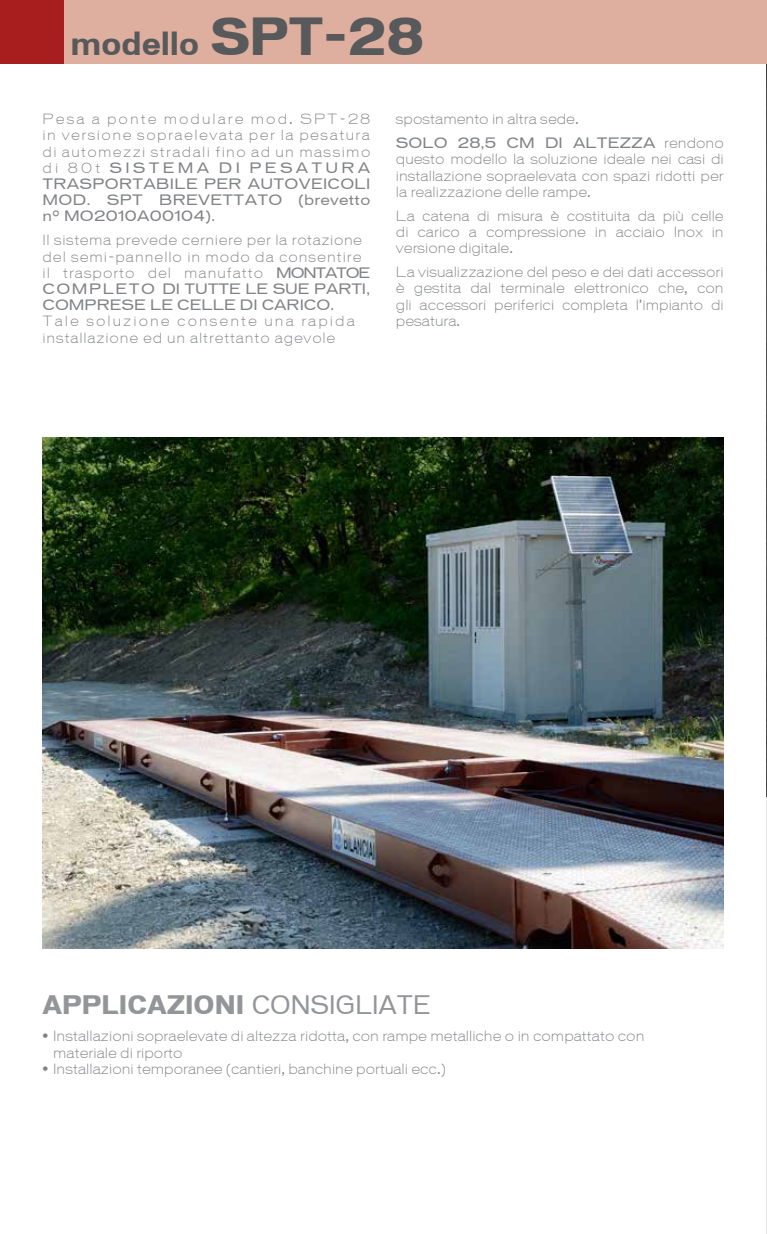
<style>
.page{position:relative;width:767px;height:1234px;background:#fff}
.page>*{position:absolute;margin:0;border:0;box-sizing:border-box;transform-origin:0 0}
.t1{font:700 30px "Vonnes";letter-spacing:-.005em;color:#58595b}
.t2{font:700 24px "Vonnes";color:#939598}
.t3{font:13.5px/16.2px "Vonnes Light Extended";color:#808285;text-align:justify}
.t4{font:13.5px/16.2px "Vonnes Light Extended";letter-spacing:.07em;color:#808285}
.t5{font:13.5px/16.2px "Vonnes Book Extended";letter-spacing:.02em;color:#808285;text-align:justify}
.t6{font:13.5px/16.2px "Vonnes Book Extended";color:#808285}
.t7{font:13.5px/16.2px "Vonnes Light Extended";letter-spacing:.06em;color:#808285}
.s1{font-size:48px}
.s2{font-family:"Vonnes Light Extended"}
.s3{font-family:"Vonnes Book Extended"}
.s4{font-weight:400}
</style>
<div class="page">
<hr style="left:765px;top:795px;width:1px;height:438px;background:#e6e7e8">
<div style="left:0;top:0;width:766px;height:64px;background:#deaf9e"></div>
<div style="left:0;top:0;width:64px;height:64px;background:#a81e1f"></div>
<img style="left:43px;top:438px;width:680px;height:510px">
<h1 class="t1" style="left:71px;top:26px;width:355px">modello <span class="s1">SPT-28</span></h1>
<p class="t3" style="left:43px;top:111px;width:329px">Pesa a ponte modulare mod. SPT-28 in versione sopraelevata per la pesatura di automezzi stradali fino ad un massimo</p>
<p class="t5" style="left:43px;top:159px;width:329px"><span class="s2">di 80t</span> SISTEMA DI PESATURA TRASPORTABILE PER AUTOVEICOLI MOD. SPT BREVETTATO (brevetto n° MO2010A00104).</p>
<p class="t4" style="left:43px;top:232px;width:329px">Il sistema prevede cerniere per la rotazione del semi-pannello in modo da consentire il trasporto del manufatto <span class="s3">MONTATOE</span></p>
<p class="t6" style="left:43px;top:281px;width:329px">COMPLETO DI TUTTE LE SUE PARTI,<br>COMPRESE LE CELLE DI CARICO<span class="s2">.</span></p>
<p class="t7" style="left:43px;top:313px;width:314px">Tale soluzione consente una rapida installazione ed un altrettanto agevole</p>
<p class="t3" style="left:396px;top:111px;width:184px">spostamento in altra sede.</p>
<p class="t6" style="left:396px;top:135px;width:329px">SOLO 28,5 CM DI ALTEZZA <span class="s2">rendono</span></p>
<p class="t3" style="left:396px;top:151px;width:329px">questo modello la soluzione ideale nei casi di installazione sopraelevata con spazi ridotti per la realizzazione delle rampe.</p>
<p class="t3" style="left:396px;top:207px;width:329px">La catena di misura è costituita da più celle di carico a compressione in acciaio Inox in versione digitale.</p>
<p class="t3" style="left:396px;top:264px;width:329px">La visualizzazione del peso e dei dati accessori è gestita dal terminale elettronico che, con gli accessori periferici completa l’impianto di pesatura.</p>
<h2 class="t2" style="left:43px;top:990px;width:389px">APPLICAZIONI <span class="s4">CONSIGLIATE</span></h2>
<p class="t3" style="left:53px;top:1027px;width:592px;text-indent:-11px">• Installazioni sopraelevate di altezza ridotta, con rampe metalliche o in compattato con materiale di riporto</p>
<p class="t3" style="left:43px;top:1060px;width:404px">• Installazioni temporanee (cantieri, banchine portuali ecc.)</p>
</div>
